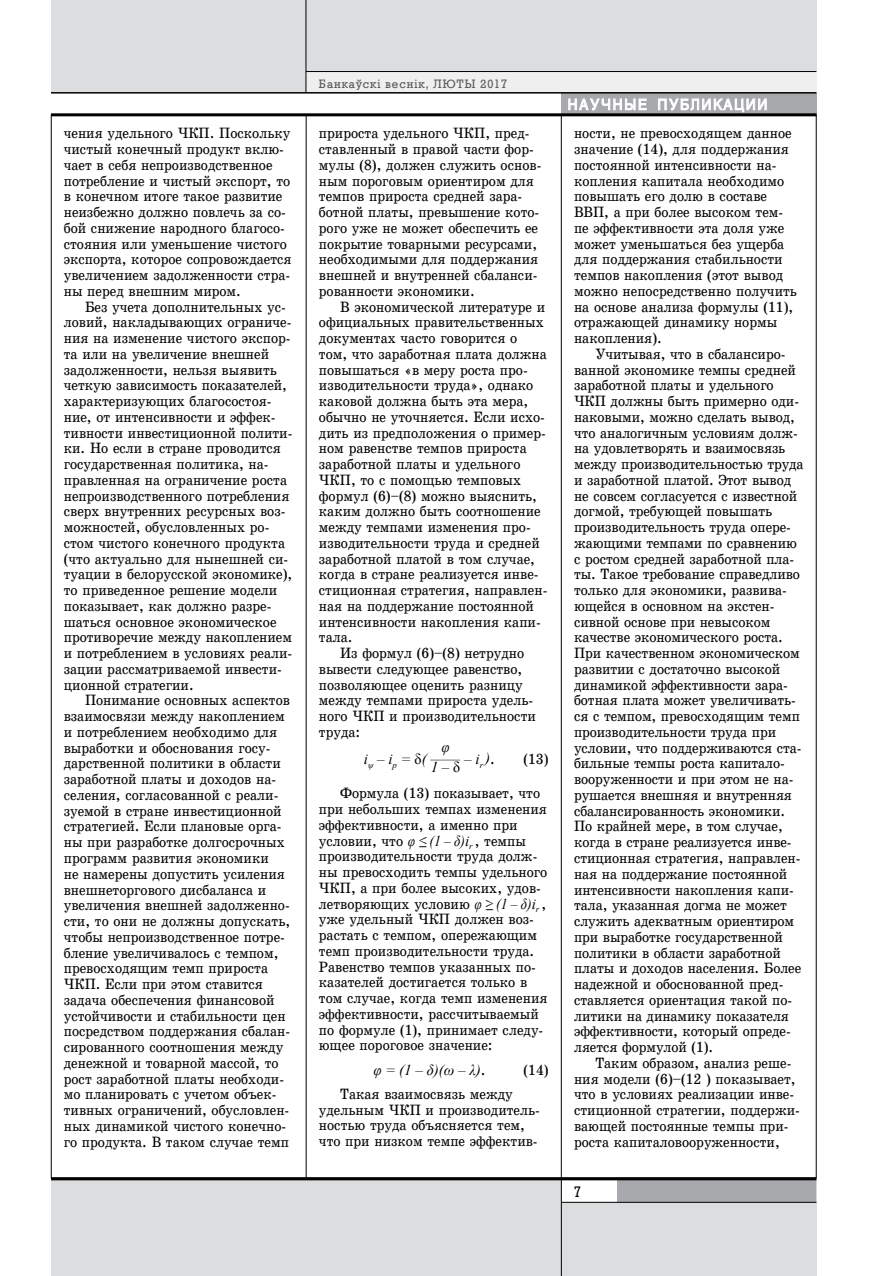
<style>
.page{position:relative;width:893px;height:1276px;background:#fff}
.page>*{position:absolute;margin:0;border:0;box-sizing:border-box;transform-origin:0 0}
.t1{font:15px/15.8px "School Book C";color:#000;scale:.9 1}
.t2{font:italic 15px/15.8px "Times New Roman";color:#000}
.t3{font:15px "AG Helvetica";letter-spacing:.14em;color:#fff;scale:.9 1}
.t4{font:15px "Rodeo";color:#000;scale:.9 1}
.t5{font:12px "Rodeo";letter-spacing:.08em;color:#58595b}
.s1{font-style:normal}
.s2{font-family:"School Book C";font-style:normal}
.s3{font-family:"Times New Roman";font-style:italic}
</style>
<div class="page">
<div style="left:561px;top:1202px;width:255px;height:74px;background:#dcddde"></div>
<svg style="left:616px;top:1180px;width:200px;height:22px;background:#a3a5a8"></svg>
<div style="left:51px;top:1180px;width:510px;height:96px;background:#dcddde"></div>
<hr style="left:562px;top:1202px;width:254px;height:1px;background:#000">
<hr style="left:561px;top:1178px;width:1px;height:98px;background:#000">
<div style="left:51px;top:0;width:255px;height:93px;background:#dcddde"></div>
<div style="left:306px;top:0;width:510px;height:72px;background:#dcddde"></div>
<div style="left:306px;top:72px;width:510px;height:21px;background:#efeff0"></div>
<hr style="left:306px;top:0;width:1px;height:93px;background:#000">
<hr style="left:306px;top:71px;width:510px;height:1px;background:#000">
<div style="left:561px;top:94px;width:255px;height:21px;background:#a7a9ac"></div>
<svg style="left:568px;top:98px;width:79px;height:13px"></svg>
<svg style="left:658px;top:98px;width:109px;height:14px"></svg>
<hr style="left:51px;top:113px;width:765px;height:3px;background:#000">
<hr style="left:51px;top:1177px;width:765px;height:3px;background:#000">
<hr style="left:306px;top:115px;width:1px;height:1063px;background:#000">
<hr style="left:561px;top:115px;width:1px;height:1063px;background:#000">
<hr style="left:51px;top:92px;width:765px;height:2px;background:#000">
<p class="t1" style="left:64px;top:125px;width:255px">чения удельного ЧКП. Поскольку чистый конечный продукт вклю&shy;чает в себя непроизводственное потребление и чистый экспорт, то в конечном итоге такое развитие неизбежно должно повлечь за со&shy;бой снижение народного благосо&shy;стояния или уменьшение чистого экспорта, которое сопровождается увеличением задолженности стра&shy;ны перед внешним миром.</p>
<p class="t1" style="left:64px;top:299px;width:256px;text-indent:21px">Без учета дополнительных ус&shy;ловий, накладывающих ограниче&shy;ния на изменение чистого экспор&shy;та или на увеличение внешней задолженности, нельзя выявить четкую зависимость показателей, характеризующих благосостоя&shy;ние, от интенсивности и эффек&shy;тивности инвестиционной полити&shy;ки. Но если в стране проводится государственная политика, на&shy;правленная на ограничение роста непроизводственного потребления сверх внутренних ресурсных воз&shy;можностей, обусловленных ро&shy;стом чистого конечного продукта (что актуально для нынешней си&shy;туации в белорусской экономике), то приведенное решение модели показывает, как должно разре&shy;шаться основное экономическое противоречие между накоплением и потреблением в условиях реали&shy;зации рассматриваемой инвести&shy;ционной стратегии.</p>
<p class="t1" style="left:64px;top:692px;width:253px;text-indent:21px">Понимание основных аспектов взаимосвязи между накоплением и потреблением необходимо для выработки и обоснования госу&shy;дарственной политики в области заработной платы и доходов на&shy;селения, согласованной с реали&shy;зуемой в стране инвестиционной стратегией. Если плановые орга&shy;ны при разработке долгосрочных программ развития экономики<br>не намерены допустить усиления внешнеторгового дисбаланса и увеличения внешней задолженно&shy;сти, то они не должны допускать, чтобы непроизводственное потре&shy;бление увеличивалось с темпом, превосходящим темп прироста<br>ЧКП. Если при этом ставится задача обеспечения финансовой устойчивости и стабильности цен посредством поддержания сбалан&shy;сированного соотношения между денежной и товарной массой, то рост заработной платы необходи&shy;мо планировать с учетом объек&shy;тивных ограничений, обусловлен&shy;ных динамикой чистого конечно&shy;го продукта. В таком случае темп</p>
<p class="t5" style="left:319px;top:77px;width:190px">Банкаўскі веснік, ЛЮТЫ 2017</p>
<p class="t1" style="left:319px;top:125px;width:249px">прироста удельного ЧКП, пред&shy;ставленный в правой части фор&shy;мулы (8), должен служить основ&shy;ным пороговым ориентиром для темпов прироста средней зара&shy;ботной платы, превышение кото&shy;рого уже не может обеспечить ее покрытие товарными ресурсами, необходимыми для поддержания внешней и внутренней сбаланси&shy;рованности экономики.</p>
<p class="t1" style="left:340px;top:299px;width:229px">В экономической литературе и</p>
<p class="t1" style="left:319px;top:314px;width:251px">официальных правительственных</p>
<p class="t1" style="left:319px;top:330px;width:222px">документах часто говорится о</p>
<p class="t1" style="left:319px;top:346px;width:255px">том, что заработная плата должна</p>
<p class="t1" style="left:319px;top:362px;width:234px">повышаться «в меру роста про-</p>
<p class="t1" style="left:319px;top:377px;width:240px">изводительности труда», однако</p>
<p class="t1" style="left:319px;top:393px;width:234px">каковой должна быть эта мера,</p>
<p class="t1" style="left:319px;top:409px;width:253px">обычно не уточняется. Если исхо-</p>
<p class="t1" style="left:319px;top:425px;width:254px">дить из предположения о пример-</p>
<p class="t1" style="left:319px;top:440px;width:232px">ном равенстве темпов прироста</p>
<p class="t1" style="left:319px;top:456px;width:225px">заработной платы и удельного</p>
<p class="t1" style="left:319px;top:472px;width:226px">ЧКП, то с помощью темповых</p>
<p class="t1" style="left:319px;top:488px;width:244px">формул (6)–(8) можно выяснить,</p>
<p class="t1" style="left:319px;top:503px;width:248px">каким должно быть соотношение</p>
<p class="t1" style="left:319px;top:519px;width:237px">между темпами изменения про-</p>
<p class="t1" style="left:319px;top:535px;width:247px">изводительности труда и средней</p>
<p class="t1" style="left:319px;top:551px;width:242px">заработной платой в том случае,</p>
<p class="t1" style="left:319px;top:566px;width:246px">когда в стране реализуется инве-</p>
<p class="t1" style="left:319px;top:582px;width:255px">стиционная стратегия, направлен-</p>
<p class="t1" style="left:319px;top:598px;width:240px">ная на поддержание постоянной</p>
<p class="t1" style="left:319px;top:614px;width:248px">интенсивности накопления капи-</p>
<p class="t1" style="left:319px;top:629px;width:39px">тала.</p>
<p class="t1" style="left:340px;top:645px;width:206px">Из формул (6)–(8) нетрудно</p>
<p class="t1" style="left:319px;top:661px;width:227px">вывести следующее равенство,</p>
<p class="t1" style="left:319px;top:677px;width:228px">позволяющее оценить разницу</p>
<p class="t1" style="left:319px;top:692px;width:240px">между темпами прироста удель-</p>
<p class="t1" style="left:319px;top:708px;width:243px">ного ЧКП и производительности</p>
<p class="t1" style="left:319px;top:724px;width:47px">труда:</p>
<p class="t2" style="left:364px;top:751px;width:64px">i<sub>ψ</sub> – i<sub>p</sub> = <span class="s1">δ</span>(</p>
<p class="t2" style="left:441px;top:739px;width:10px">φ</p>
<p class="t2" style="left:430px;top:743px;width:31px">____<br>1 – <span class="s1">δ</span></p>
<p class="t2" style="left:464px;top:751px;width:32px">– i<sub>r</sub> )<span class="s2">.</span></p>
<p class="t1" style="left:523px;top:751px;width:29px">(13)</p>
<p class="t1" style="left:319px;top:785px;width:256px;text-indent:21px">Формула (13) показывает, что при небольших темпах изменения эффективности, а именно при условии, что <span class="s3">φ ≤ (1 – δ)i</span><sub>r</sub> , темпы производительности труда долж&shy;ны превосходить темпы удельного<br>ЧКП, а при более высоких, удов&shy;летворяющих условию <span class="s3">φ ≥ (1 – δ)i</span><sub>r</sub> , уже удельный ЧКП должен воз&shy;растать с темпом, опережающим темп производительности труда.<br>Равенство темпов указанных по&shy;казателей достигается только в том случае, когда темп изменения эффективности, рассчитываемый по формуле (1), принимает следу&shy;ющее пороговое значение:</p>
<p class="t2" style="left:373px;top:1061px;width:114px">φ = (1 – δ)(ω – λ)<span class="s2">.</span></p>
<p class="t1" style="left:523px;top:1061px;width:29px">(14)</p>
<p class="t1" style="left:319px;top:1086px;width:247px;text-indent:21px">Такая взаимосвязь между удельным ЧКП и производитель&shy;ностью труда объясняется тем, что при низком темпе эффектив-</p>
<p class="t3" style="left:568px;top:96px;width:223px">Научные публикации</p>
<p class="t1" style="left:574px;top:125px;width:249px">ности, не превосходящем данное значение (14), для поддержания постоянной интенсивности на&shy;копления капитала необходимо повышать его долю в составе<br>ВВП, а при более высоком тем&shy;пе эффективности эта доля уже может уменьшаться без ущерба для поддержания стабильности темпов накопления (этот вывод можно непосредственно получить на основе анализа формулы (11), отражающей динамику нормы накопления).</p>
<p class="t1" style="left:574px;top:346px;width:257px;text-indent:21px">Учитывая, что в сбалансиро&shy;ванной экономике темпы средней заработной платы и удельного<br>ЧКП должны быть примерно оди&shy;наковыми, можно сделать вывод, что аналогичным условиям долж&shy;на удовлетворять и взаимосвязь между производительностью труда и заработной платой. Этот вывод не совсем согласуется с известной догмой, требующей повышать производительность труда опере&shy;жающими темпами по сравнению с ростом средней заработной пла&shy;ты. Такое требование справедливо только для экономики, развива&shy;ющейся в основном на экстен&shy;сивной основе при невысоком качестве экономического роста.<br>При качественном экономическом развитии с достаточно высокой динамикой эффективности зара&shy;ботная плата может увеличивать&shy;ся с темпом, превосходящим темп производительности труда при условии, что поддерживаются ста&shy;бильные темпы роста капитало&shy;вооруженности и при этом не на&shy;рушается внешняя и внутренняя сбалансированность экономики.<br>По крайней мере, в том случае, когда в стране реализуется инве&shy;стиционная стратегия, направлен&shy;ная на поддержание постоянной интенсивности накопления капи&shy;тала, указанная догма не может служить адекватным ориентиром при выработке государственной политики в области заработной платы и доходов населения. Более надежной и обоснованной пред&shy;ставляется ориентация такой по&shy;литики на динамику показателя эффективности, который опреде&shy;ляется формулой (1).</p>
<p class="t1" style="left:574px;top:1055px;width:252px;text-indent:21px">Таким образом, анализ реше&shy;ния модели (6)–(12 ) показывает, что в условиях реализации инве&shy;стиционной стратегии, поддержи&shy;вающей постоянные темпы при&shy;роста капиталовооруженности,</p>
<p class="t4" style="left:574px;top:1183px;width:9px">7</p>
</div>
